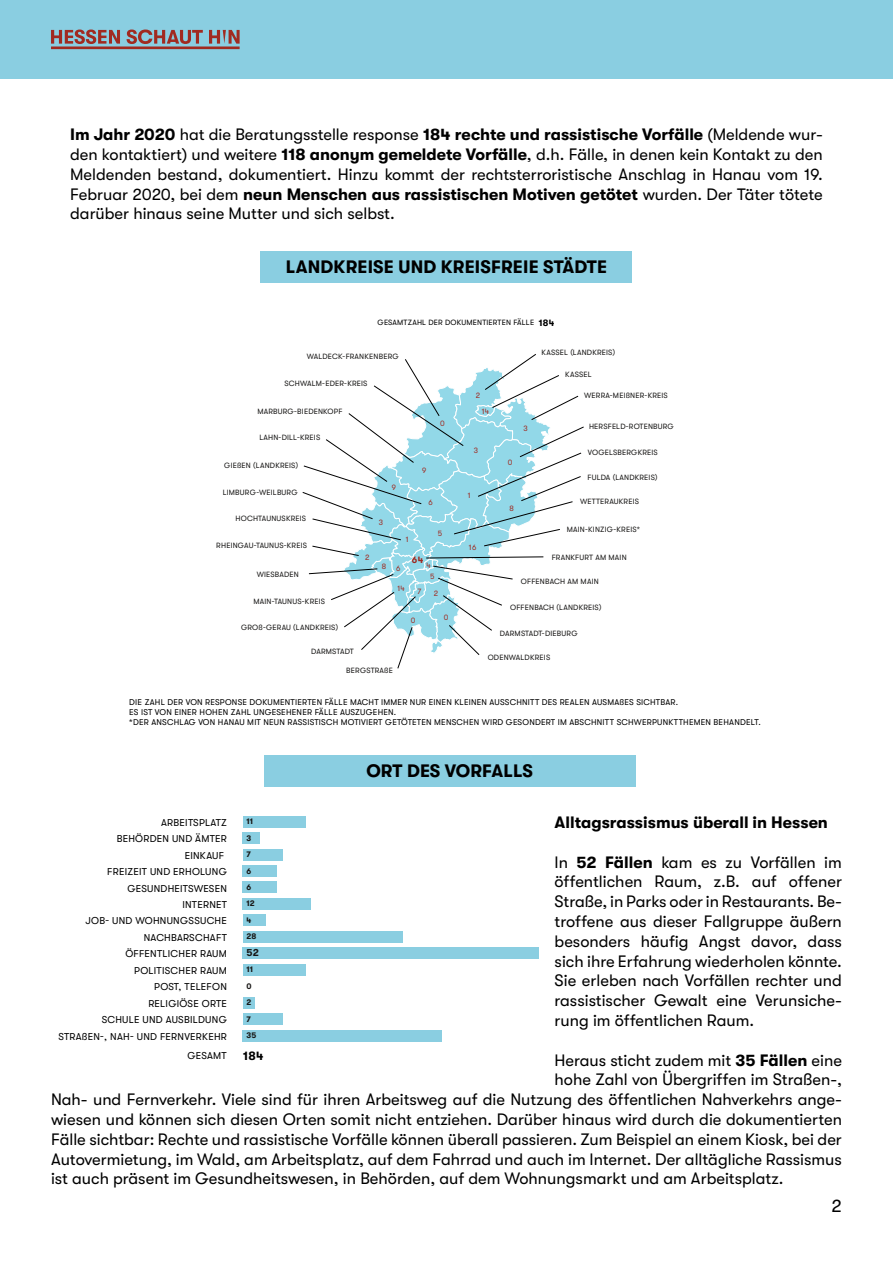
<style>
.page{position:relative;width:893px;height:1263px;background:#fff}
.page>*{position:absolute;margin:0;border:0;box-sizing:border-box;transform-origin:0 0}
.t1{font:700 18px "GT Walsheim Pro";letter-spacing:.01em;color:#000}
.t2{font:18px "GT Walsheim Pro";color:#000}
.t3{font:16.5px/19.8px "GT Walsheim Pro";color:#000;text-align:justify}
.t4{font:700 16.5px "GT Walsheim Pro";color:#000}
.t5{font:700 12px "GT Walsheim Pro";color:#000}
.t6{font:9.9px "GT Walsheim Pro";letter-spacing:.025em;color:#000}
.t7{font:700 9.9px "GT Walsheim Pro";color:#181716}
.t8{font:700 9.15px "GT Walsheim Pro";color:#a0271e}
.t9{font:8.4px/10.1px "GT Walsheim Pro";letter-spacing:.025em;color:#000}
.t10{font:700 7.95px/16.5px "GT Walsheim Pro";letter-spacing:.025em;color:#181716}
.t11{font:7.65px "GT Walsheim Pro";letter-spacing:.025em;color:#181716}
.t12{font:7.65px "GT Walsheim Pro";letter-spacing:.025em;color:#000}
.t13{font:7.65px "GT Walsheim Pro";color:#a0271e}
.t14{font:7.65px "GT Walsheim Pro";color:#181716}
.s1{font-weight:700}
.s2{font-weight:700;font-size:9.15px}
</style>
<div class="page">
<svg style="left:302px;top:354px;width:282px;height:315px"></svg>
<div style="left:0;top:0;width:893px;height:79px;background:#8acee1"></div>
<svg style="left:51px;top:30px;width:189px;height:19px"></svg>
<div style="left:261px;top:251px;width:371px;height:31px;background:#8acee1"></div>
<div style="left:264px;top:755px;width:371px;height:32px;background:#8acee1"></div>
<div style="left:243px;top:816px;width:62px;height:11px;background:#8acee1"></div>
<div style="left:243px;top:832px;width:17px;height:12px;background:#8acee1"></div>
<div style="left:243px;top:849px;width:40px;height:11px;background:#8acee1"></div>
<div style="left:243px;top:865px;width:34px;height:12px;background:#8acee1"></div>
<div style="left:243px;top:881px;width:34px;height:12px;background:#8acee1"></div>
<div style="left:243px;top:898px;width:68px;height:12px;background:#8acee1"></div>
<div style="left:243px;top:914px;width:23px;height:12px;background:#8acee1"></div>
<div style="left:243px;top:931px;width:159px;height:12px;background:#8acee1"></div>
<div style="left:243px;top:947px;width:296px;height:12px;background:#8acee1"></div>
<div style="left:243px;top:964px;width:62px;height:12px;background:#8acee1"></div>
<div style="left:243px;top:997px;width:11px;height:11px;background:#8acee1"></div>
<div style="left:243px;top:1013px;width:40px;height:12px;background:#8acee1"></div>
<div style="left:243px;top:1029px;width:199px;height:12px;background:#8acee1"></div>
<p class="t3" style="left:70px;top:125px;width:754px"><span class="s1">Im Jahr 2020</span> hat die Beratungsstelle response <span class="s1">184 rechte und rassistische Vorfälle</span> (Meldende wur&shy;den kontaktiert) und weitere <span class="s1">118 anonym gemeldete Vorfälle</span>, d.h. Fälle, in denen kein Kontakt zu den Meldenden bestand, dokumentiert. Hinzu kommt der rechtsterroristische Anschlag in Hanau vom 19.<br>Februar 2020, bei dem <span class="s1">neun Menschen aus rassistischen Motiven getötet</span> wurden. Der Täter tötete darüber hinaus seine Mutter und sich selbst.</p>
<p class="t1" style="left:286px;top:257px;width:323px">LANDKREISE UND KREISFREIE STÄDTE</p>
<p class="t12" style="left:378px;top:318px;width:178px">GESAMTZAHL DER DOKUMENTIERTEN FÄLLE <span class="s2">184</span></p>
<p class="t11" style="left:307px;top:352px;width:94px">WALDECK-FRANKENBERG</p>
<p class="t11" style="left:284px;top:379px;width:84px">SCHWALM-EDER-KREIS</p>
<p class="t11" style="left:257px;top:407px;width:87px">MARBURG-BIEDENKOPF</p>
<p class="t11" style="left:259px;top:434px;width:62px">LAHN-DILL-KREIS</p>
<p class="t11" style="left:224px;top:461px;width:75px">GIEßEN (LANDKREIS)</p>
<p class="t11" style="left:223px;top:488px;width:76px">LIMBURG-WEILBURG</p>
<p class="t11" style="left:235px;top:514px;width:72px">HOCHTAUNUSKREIS</p>
<p class="t11" style="left:216px;top:542px;width:92px">RHEINGAU-TAUNUS-KREIS</p>
<p class="t11" style="left:257px;top:571px;width:44px">WIESBADEN</p>
<p class="t11" style="left:253px;top:597px;width:73px">MAIN-TAUNUS-KREIS</p>
<p class="t11" style="left:241px;top:623px;width:99px">GROß-GERAU (LANDKREIS)</p>
<p class="t14" style="left:311px;top:647px;width:44px">DARMSTADT</p>
<p class="t13" style="left:440px;top:419px;width:6px">0</p>
<p class="t13" style="left:365px;top:553px;width:6px">2</p>
<p class="t13" style="left:392px;top:483px;width:6px">9</p>
<p class="t13" style="left:379px;top:518px;width:6px">3</p>
<p class="t13" style="left:406px;top:535px;width:4px">1</p>
<p class="t13" style="left:422px;top:466px;width:6px">9</p>
<p class="t13" style="left:429px;top:498px;width:6px">6</p>
<p class="t13" style="left:438px;top:529px;width:6px">5</p>
<p class="t8" style="left:412px;top:554px;width:13px">64</p>
<p class="t13" style="left:382px;top:562px;width:6px">8</p>
<p class="t13" style="left:427px;top:561px;width:6px">4</p>
<p class="t13" style="left:396px;top:564px;width:6px">6</p>
<p class="t13" style="left:397px;top:584px;width:9px">14</p>
<p class="t13" style="left:430px;top:572px;width:6px">5</p>
<p class="t13" style="left:418px;top:587px;width:5px">7</p>
<p class="t13" style="left:434px;top:589px;width:6px">2</p>
<p class="t13" style="left:411px;top:616px;width:6px">0</p>
<p class="t13" style="left:444px;top:613px;width:6px">0</p>
<p class="t11" style="left:346px;top:666px;width:48px">BERGSTRAßE</p>
<p class="t13" style="left:476px;top:391px;width:6px">2</p>
<p class="t13" style="left:482px;top:407px;width:9px">14</p>
<p class="t13" style="left:474px;top:446px;width:6px">3</p>
<p class="t13" style="left:468px;top:491px;width:4px">1</p>
<p class="t13" style="left:469px;top:543px;width:9px">16</p>
<p class="t11" style="left:542px;top:348px;width:75px">KASSEL (LANDKREIS)</p>
<p class="t11" style="left:565px;top:370px;width:28px">KASSEL</p>
<p class="t13" style="left:523px;top:424px;width:6px">3</p>
<p class="t13" style="left:508px;top:458px;width:6px">0</p>
<p class="t13" style="left:509px;top:504px;width:6px">8</p>
<p class="t11" style="left:584px;top:391px;width:85px">WERRA-MEIßNER-KREIS</p>
<p class="t11" style="left:589px;top:422px;width:86px">HERSFELD-ROTENBURG</p>
<p class="t11" style="left:588px;top:448px;width:71px">VOGELSBERGKREIS</p>
<p class="t11" style="left:587px;top:473px;width:72px">FULDA (LANDKREIS)</p>
<p class="t11" style="left:580px;top:497px;width:61px">WETTERAUKREIS</p>
<p class="t11" style="left:567px;top:525px;width:75px">MAIN-KINZIG-KREIS*</p>
<p class="t11" style="left:552px;top:553px;width:76px">FRANKFURT AM MAIN</p>
<p class="t11" style="left:521px;top:577px;width:79px">OFFENBACH AM MAIN</p>
<p class="t11" style="left:510px;top:603px;width:93px">OFFENBACH (LANDKREIS)</p>
<p class="t11" style="left:500px;top:629px;width:79px">DARMSTADT-DIEBURG</p>
<p class="t11" style="left:488px;top:653px;width:64px">ODENWALDKREIS</p>
<p class="t9" style="left:129px;top:697px;width:633px">DIE ZAHL DER VON RESPONSE DOKUMENTIERTEN FÄLLE MACHT IMMER NUR EINEN KLEINEN AUSSCHNITT DES REALEN AUSMAßES SICHTBAR.<br>ES IST VON EINER HOHEN ZAHL UNGESEHENER FÄLLE AUSZUGEHEN.<br>*DER ANSCHLAG VON HANAU MIT NEUN RASSISTISCH MOTIVIERT GETÖTETEN MENSCHEN WIRD GESONDERT IM ABSCHNITT SCHWERPUNKTTHEMEN BEHANDELT.</p>
<p class="t1" style="left:366px;top:761px;width:168px">ORT DES VORFALLS</p>
<p class="t4" style="left:555px;top:813px;width:275px">Alltagsrassismus überall in Hessen</p>
<p class="t3" style="left:555px;top:852px;width:289px">In <span class="s1">52 Fällen</span> kam es zu Vorfällen im öffentlichen Raum, z.B. auf offener Straße, in Parks oder in Restaurants. Be&shy;troffene aus dieser Fallgruppe äußern besonders häufig Angst davor, dass sich ihre Erfahrung wiederholen könnte.<br>Sie erleben nach Vorfällen rechter und rassistischer Gewalt eine Verunsiche&shy;rung im öffentlichen Raum.</p>
<p class="t3" style="left:555px;top:1050px;width:289px">Heraus sticht zudem mit <span class="s1">35 Fällen</span> eine</p>
<p class="t3" style="left:555px;top:1070px;width:289px">hohe Zahl von Übergriffen im Straßen-,</p>
<p class="t3" style="left:51px;top:1090px;width:792px">Nah- und Fernverkehr. Viele sind für ihren Arbeitsweg auf die Nutzung des öffentlichen Nahverkehrs ange-</p>
<p class="t3" style="left:51px;top:1109px;width:792px">wiesen und können sich diesen Orten somit nicht entziehen. Darüber hinaus wird durch die dokumentierten</p>
<p class="t3" style="left:51px;top:1129px;width:792px">Fälle sichtbar: Rechte und rassistische Vorfälle können überall passieren. Zum Beispiel an einem Kiosk, bei der</p>
<p class="t3" style="left:51px;top:1149px;width:792px">Autovermietung, im Wald, am Arbeitsplatz, auf dem Fahrrad und auch im Internet. Der alltägliche Rassismus</p>
<p class="t3" style="left:51px;top:1169px;width:734px">ist auch präsent im Gesundheitswesen, in Behörden, auf dem Wohnungsmarkt und am Arbeitsplatz.</p>
<p class="t6" style="left:161px;top:817px;width:67px">ARBEITSPLATZ</p>
<p class="t10" style="left:246px;top:813px;width:8px">11<br>3<br>7<br>6<br>6</p>
<p class="t10" style="left:246px;top:912px;width:6px">4</p>
<p class="t6" style="left:117px;top:833px;width:112px">BEHÖRDEN UND ÄMTER</p>
<p class="t6" style="left:185px;top:850px;width:41px">EINKAUF</p>
<p class="t6" style="left:107px;top:866px;width:121px">FREIZEIT UND ERHOLUNG</p>
<p class="t6" style="left:127px;top:883px;width:101px">GESUNDHEITSWESEN</p>
<p class="t10" style="left:246px;top:895px;width:10px">12</p>
<p class="t10" style="left:246px;top:928px;width:11px">28</p>
<p class="t10" style="left:246px;top:961px;width:8px">11</p>
<p class="t6" style="left:182px;top:899px;width:46px">INTERNET</p>
<p class="t6" style="left:86px;top:915px;width:143px">JOB- UND WOHNUNGSSUCHE</p>
<p class="t6" style="left:144px;top:932px;width:85px">NACHBARSCHAFT</p>
<p class="t6" style="left:125px;top:948px;width:103px">ÖFFENTLICHER RAUM</p>
<p class="t7" style="left:246px;top:947px;width:14px">52</p>
<p class="t6" style="left:134px;top:965px;width:94px">POLITISCHER RAUM</p>
<p class="t6" style="left:154px;top:981px;width:74px">POST, TELEFON</p>
<p class="t10" style="left:246px;top:978px;width:7px">0</p>
<p class="t6" style="left:148px;top:998px;width:80px">RELIGIÖSE ORTE</p>
<p class="t10" style="left:246px;top:994px;width:6px">2<br>7</p>
<p class="t6" style="left:102px;top:1014px;width:127px">SCHULE UND AUSBILDUNG</p>
<p class="t10" style="left:246px;top:1027px;width:11px">35</p>
<p class="t6" style="left:59px;top:1031px;width:170px">STRAßEN-, NAH- UND FERNVERKEHR</p>
<p class="t6" style="left:187px;top:1050px;width:41px">GESAMT</p>
<p class="t5" style="left:243px;top:1049px;width:22px">184</p>
<p class="t2" style="left:831px;top:1196px;width:12px">2</p>
</div>
